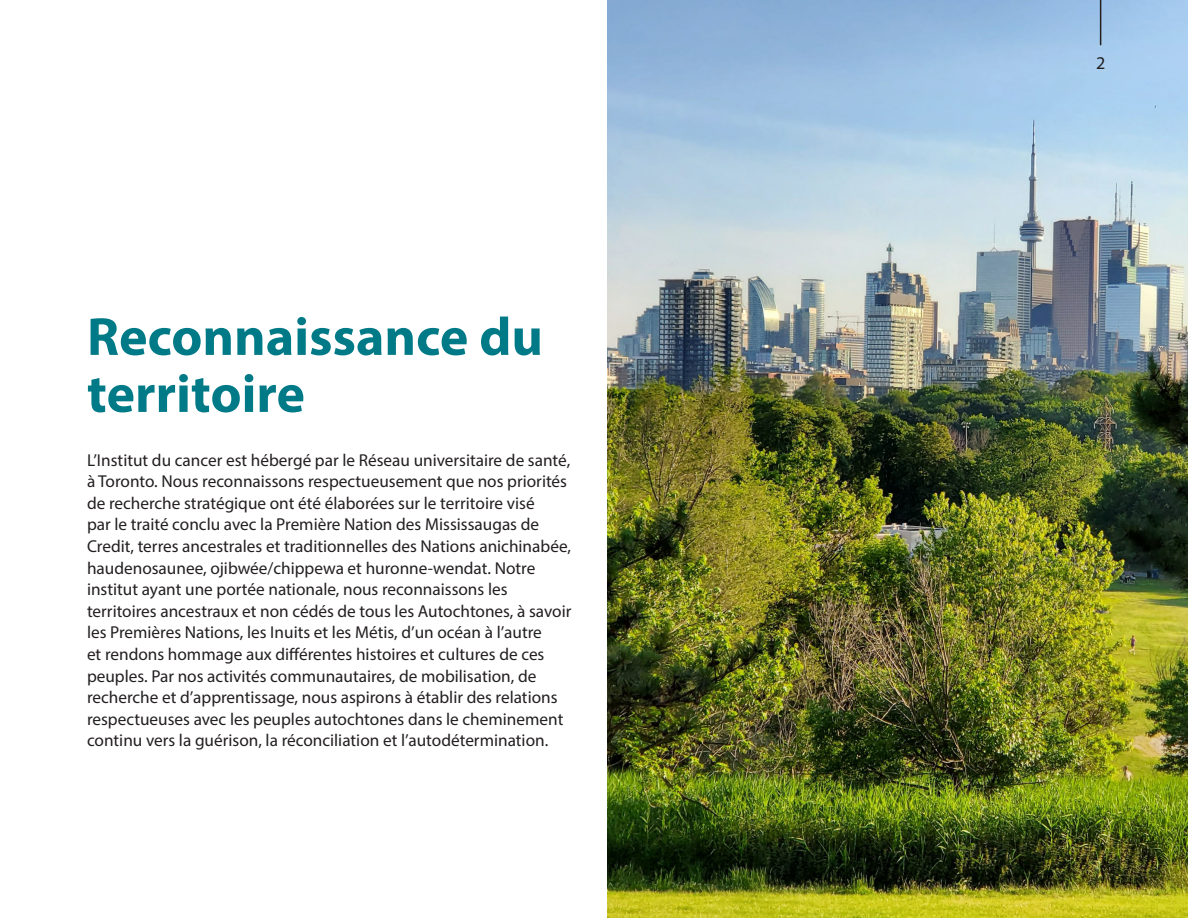
<style>
.page{position:relative;width:1188px;height:918px;background:#fff}
.page>*{position:absolute;margin:0;border:0;box-sizing:border-box;transform-origin:0 0}
.t1{font:700 54px/57px "Myriad Pro";color:#007a87}
.t2{font:18px "Myriad Pro";color:#231f20}
.t3{font:17.25px/21.6px "Myriad Pro";color:#231f20}
</style>
<div class="page">
<img style="left:608px;top:0;width:580px;height:918px">
<hr style="left:1100px;top:0;width:1px;height:45px;background:#231f20">
<h1 class="t1" style="left:87px;top:306px;width:457px">Reconnaissance du territoire</h1>
<p class="t3" style="left:87px;top:449px;width:486px">L’Institut du cancer est hébergé par le Réseau universitaire de santé, à Toronto. Nous reconnaissons respectueusement que nos priorités de recherche stratégique ont été élaborées sur le territoire visé<br>par le traité conclu avec la Première Nation des Mississaugas de Credit, terres ancestrales et traditionnelles des Nations anichinabée, haudenosaunee, ojibwée/chippewa et huronne-wendat. Notre institut ayant une portée nationale, nous reconnaissons les territoires ancestraux et non cédés de tous les Autochtones, à savoir les Premières Nations, les Inuits et les Métis, d’un océan à l’autre<br>et rendons hommage aux différentes histoires et cultures de ces peuples. Par nos activités communautaires, de mobilisation, de recherche et d’apprentissage, nous aspirons à établir des relations respectueuses avec les peuples autochtones dans le cheminement continu vers la guérison, la réconciliation et l’autodétermination.</p>
<p class="t2" style="left:1096px;top:52px;width:11px">2</p>
</div>
